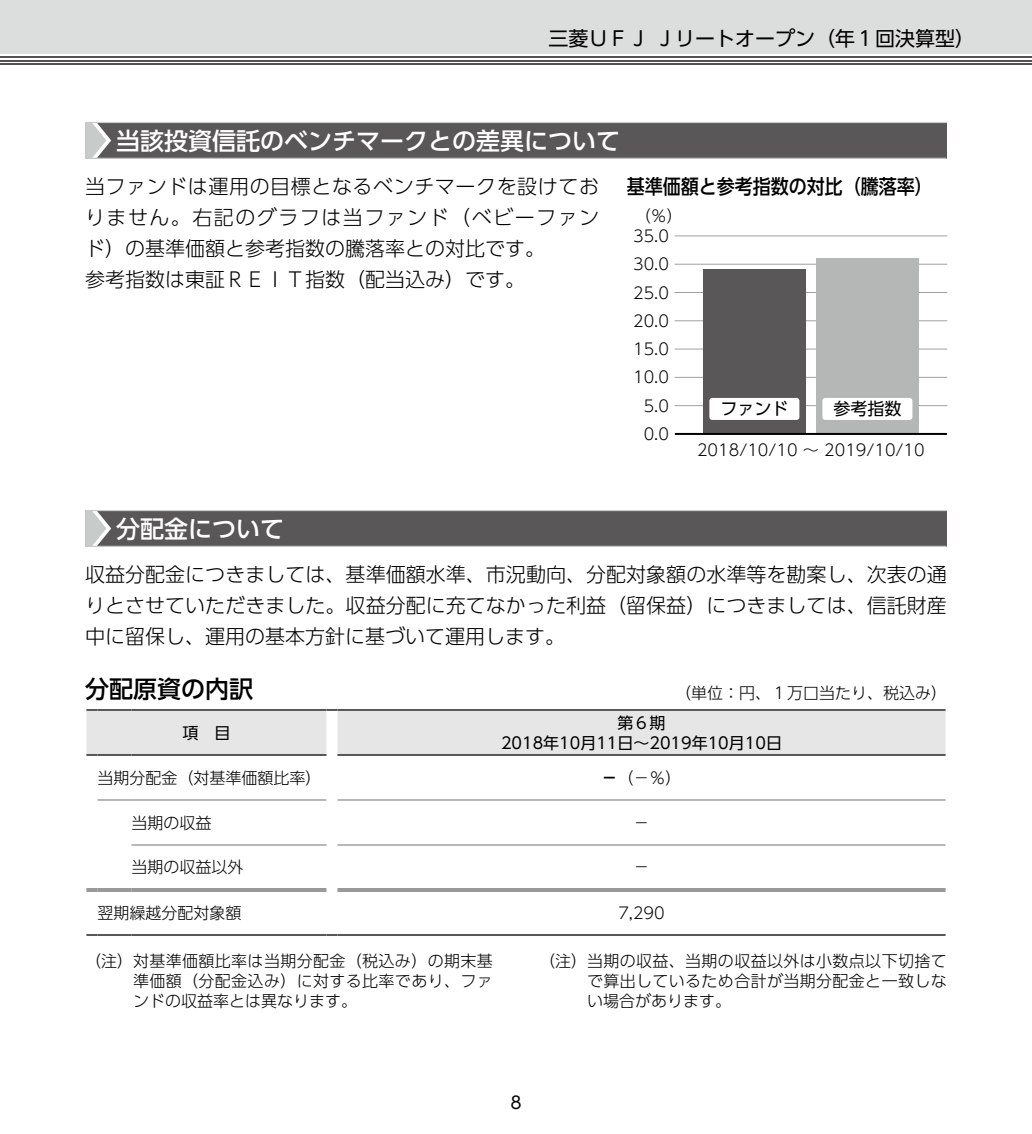
<style>
.page{position:relative;width:1032px;height:1134px;background:#fff}
.page>*{position:absolute;margin:0;border:0;box-sizing:border-box;transform-origin:0 0}
.t1{font:500 24px "UD Shin Go Pro";color:#fff}
.t2{font:500 24px "UD Shin Go Pro";color:#000}
.t3{font:300 20px/31px "UD Shin Go Pro";color:#000;text-align:justify}
.t4{font:300 20px/31px "UD Shin Go Pro";letter-spacing:.03em;color:#000}
.t5{font:20px "UD Shin Go Pro";color:#000}
.t6{font:500 20px "UD Shin Go Pro";color:#000;scale:.9 1}
.t7{font:17px "UD Shin Go Pro";color:#000}
.t8{font:300 16px/20px "UD Shin Go Pro";color:#000;text-align:justify}
.t9{font:16px/20px "UD Shin Go Pro";color:#000;text-align:center}
.s1{font-family:"UD Shin Go Pro De";font-weight:700}
</style>
<div class="page">
<div style="left:0;top:0;width:1032px;height:54px;background:#dcdddd"></div>
<hr style="left:0;top:63px;width:1032px;height:2px;background:#545251">
<hr style="left:0;top:60px;width:1032px;height:1px;background:#545251">
<hr style="left:0;top:56px;width:1032px;height:2px;background:#545251">
<div style="left:85px;top:122px;width:862px;height:36px;background:#595757"></div>
<hr style="left:85px;top:158px;width:861px;height:1px;background:#c9caca">
<hr style="left:85px;top:122px;width:862px;height:1px;background:#c9caca">
<svg style="left:85px;top:123px;width:26px;height:35px"></svg>
<hr style="left:675px;top:405px;width:272px;height:1px;background:#9fa0a0">
<hr style="left:675px;top:377px;width:272px;height:1px;background:#9fa0a0">
<hr style="left:675px;top:349px;width:272px;height:1px;background:#9fa0a0">
<hr style="left:675px;top:320px;width:272px;height:1px;background:#9fa0a0">
<hr style="left:675px;top:292px;width:272px;height:1px;background:#9fa0a0">
<hr style="left:675px;top:264px;width:272px;height:1px;background:#9fa0a0">
<hr style="left:675px;top:236px;width:272px;height:1px;background:#9fa0a0">
<div style="left:816px;top:258px;width:102px;height:176px;background:#b5b6b6"></div>
<div style="left:703px;top:269px;width:102px;height:165px;background:#595757"></div>
<hr style="left:675px;top:433px;width:272px;height:2px;background:#000">
<div style="left:709px;top:398px;width:90px;height:22px;background:#fff;border-radius:3px"></div>
<div style="left:822px;top:398px;width:90px;height:22px;background:#fff;border-radius:3px"></div>
<div style="left:85px;top:510px;width:862px;height:36px;background:#595757"></div>
<hr style="left:85px;top:546px;width:861px;height:1px;background:#c9caca">
<hr style="left:85px;top:510px;width:862px;height:1px;background:#c9caca">
<svg style="left:85px;top:511px;width:26px;height:35px"></svg>
<hr style="left:337px;top:800px;width:608px;height:1px;background:#727171">
<hr style="left:337px;top:845px;width:608px;height:1px;background:#727171">
<hr style="left:131px;top:800px;width:195px;height:1px;background:#727171">
<hr style="left:131px;top:845px;width:195px;height:1px;background:#727171">
<hr style="left:97px;top:800px;width:34px;height:1px;background:#727171">
<div style="left:86px;top:709px;width:859px;height:47px;background:#e6e6e6"></div>
<hr style="left:97px;top:754px;width:34px;height:2px;background:#595757">
<hr style="left:131px;top:754px;width:195px;height:2px;background:#595757">
<hr style="left:337px;top:754px;width:608px;height:2px;background:#595757">
<svg style="left:86px;top:934px;width:11px;height:2px"></svg>
<hr style="left:97px;top:934px;width:34px;height:2px;background:#595757">
<hr style="left:131px;top:934px;width:195px;height:2px;background:#595757">
<svg style="left:326px;top:934px;width:11px;height:2px"></svg>
<hr style="left:337px;top:934px;width:608px;height:2px;background:#595757">
<svg style="left:86px;top:888px;width:11px;height:3px"></svg>
<hr style="left:97px;top:888px;width:34px;height:1px;background:#595757">
<hr style="left:97px;top:890px;width:34px;height:1px;background:#595757">
<hr style="left:131px;top:888px;width:195px;height:1px;background:#595757">
<hr style="left:131px;top:890px;width:195px;height:1px;background:#595757">
<hr style="left:337px;top:888px;width:608px;height:1px;background:#595757">
<hr style="left:337px;top:890px;width:608px;height:1px;background:#595757">
<p class="t5" style="left:548px;top:22px;width:428px">三菱ＵＦＪ Ｊリートオープン（年１回決算型）</p>
<h1 class="t1" style="left:116px;top:121px;width:505px">当該投資信託のベンチマークとの差異について</h1>
<p class="t4" style="left:85px;top:170px;width:516px">当ファンドは運用の目標となるベンチマークを設けておりません。右記のグラフは当ファンド（ベビーファンド）の基準価額と参考指数の騰落率との対比です。<br>参考指数は東証ＲＥＩＴ指数（配当込み）です。</p>
<p class="t6" style="left:627px;top:170px;width:341px">基準価額と参考指数の対比（騰落率）</p>
<p class="t8" style="left:635px;top:205px;width:49px">（％）</p>
<p class="t8" style="left:633px;top:225px;width:37px">35.0</p>
<p class="t8" style="left:633px;top:254px;width:37px">30.0</p>
<p class="t8" style="left:633px;top:282px;width:37px">25.0</p>
<p class="t8" style="left:633px;top:310px;width:37px">20.0</p>
<p class="t8" style="left:633px;top:338px;width:37px">15.0</p>
<p class="t8" style="left:633px;top:367px;width:37px">10.0</p>
<p class="t8" style="left:644px;top:395px;width:27px">5.0</p>
<p class="t8" style="left:644px;top:423px;width:27px">0.0</p>
<p class="t7" style="left:720px;top:395px;width:70px">ファンド</p>
<p class="t7" style="left:833px;top:395px;width:70px">参考指数</p>
<p class="t8" style="left:697px;top:439px;width:229px">2018/10/10 ～ 2019/10/10</p>
<h1 class="t1" style="left:116px;top:509px;width:169px">分配金について</h1>
<p class="t3" style="left:85px;top:558px;width:863px">収益分配金につきましては、基準価額水準、市況動向、分配対象額の水準等を勘案し、次表の通りとさせていただきました。収益分配に充てなかった利益（留保益）につきましては、信託財産中に留保し、運用の基本方針に基づいて運用します。</p>
<h1 class="t2" style="left:85px;top:669px;width:169px">分配原資の内訳</h1>
<p class="t8" style="left:675px;top:682px;width:273px">（単位：円、１万口当たり、税込み）</p>
<p class="t9" style="left:182px;top:722px;width:49px">項　目</p>
<p class="t9" style="left:501px;top:712px;width:282px">第６期<br>2018年10月11日～2019年10月10日</p>
<p class="t8" style="left:97px;top:767px;width:225px">当期分配金（対基準価額比率）</p>
<p class="t8" style="left:601px;top:767px;width:81px"><span class="s1">－</span>（－％）</p>
<p class="t8" style="left:131px;top:812px;width:81px">当期の収益</p>
<p class="t8" style="left:633px;top:812px;width:17px">－</p>
<p class="t8" style="left:131px;top:856px;width:113px">当期の収益以外</p>
<p class="t8" style="left:633px;top:856px;width:17px">－</p>
<p class="t8" style="left:97px;top:902px;width:145px">翌期繰越分配対象額</p>
<p class="t8" style="left:618px;top:902px;width:48px">7,290</p>
<p class="t8" style="left:133px;top:950px;width:361px;text-indent:-48px">（注）対基準価額比率は当期分配金（税込み）の期末基準価額（分配金込み）に対する比率であり、ファンドの収益率とは異なります。</p>
<p class="t8" style="left:587px;top:950px;width:361px;text-indent:-48px">（注）当期の収益、当期の収益以外は小数点以下切捨てで算出しているため合計が当期分配金と一致しない場合があります。</p>
<p class="t7" style="left:510px;top:1089px;width:13px">8</p>
</div>
